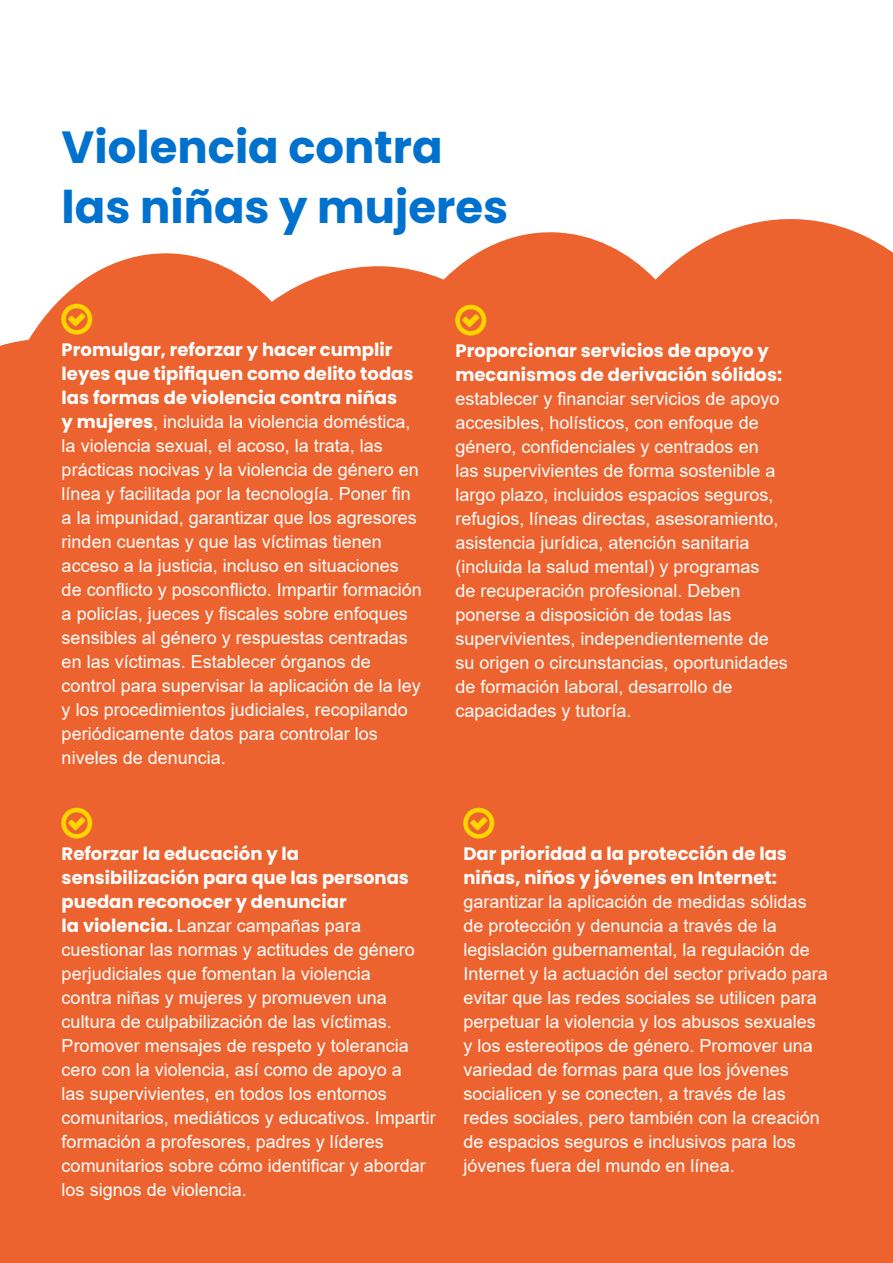
<style>
.page{position:relative;width:893px;height:1263px;background:#fff}
.page>*{position:absolute;margin:0;border:0;box-sizing:border-box;transform-origin:0 0}
.t1{font:700 45px/60px "Poppins";color:#0072ce}
.t2{font:18px/24px "Arial";color:#fff}
.t3{font:700 18px/24px "Poppins";color:#fff}
.s1{font-family:"Poppins";font-weight:700}
</style>
<div class="page">
<svg style="left:0;top:219px;width:888px;height:614px;background:#ee6f3f"></svg>
<div style="left:629px;top:659px;width:64px;height:174px;background:#ed632f"></div>
<div style="left:693px;top:492px;width:200px;height:771px;background:#ed632f"></div>
<div style="left:0;top:833px;width:728px;height:430px;background:#ed632f"></div>
<div style="left:888px;top:249px;width:5px;height:718px;background:#ed632f"></div>
<svg style="left:62px;top:304px;width:31px;height:31px"></svg>
<svg style="left:455px;top:304px;width:31px;height:31px"></svg>
<svg style="left:62px;top:807px;width:31px;height:26px"></svg>
<svg style="left:463px;top:807px;width:31px;height:26px"></svg>
<h1 class="t1" style="left:62px;top:117px;width:448px">Violencia contra las niñas y mujeres</h1>
<p class="t3" style="left:62px;top:338px;width:353px">Promulgar, reforzar y hacer cumplir leyes que tipifiquen como delito todas las formas de violencia contra niñas</p>
<p class="t2" style="left:62px;top:410px;width:362px"><span class="s1">y mujeres</span>, incluida la violencia doméstica, la violencia sexual, el acoso, la trata, las prácticas nocivas y la violencia de género en línea y facilitada por la tecnología. Poner fin a la impunidad, garantizar que los agresores rinden cuentas y que las víctimas tienen acceso a la justicia, incluso en situaciones de conflicto y posconflicto. Impartir formación a policías, jueces y fiscales sobre enfoques sensibles al género y respuestas centradas en las víctimas. Establecer órganos de control para supervisar la aplicación de la ley y los procedimientos judiciales, recopilando periódicamente datos para controlar los niveles de denuncia.</p>
<p class="t3" style="left:455px;top:338px;width:328px">Proporcionar servicios de apoyo y mecanismos de derivación sólidos:</p>
<p class="t2" style="left:455px;top:386px;width:334px">establecer y financiar servicios de apoyo accesibles, holísticos, con enfoque de género, confidenciales y centrados en<br>las supervivientes de forma sostenible a largo plazo, incluidos espacios seguros, refugios, líneas directas, asesoramiento, asistencia jurídica, atención sanitaria (incluida la salud mental) y programas<br>de recuperación profesional. Deben ponerse a disposición de todas las supervivientes, independientemente de su origen o circunstancias, oportunidades de formación laboral, desarrollo de capacidades y tutoría.</p>
<p class="t3" style="left:62px;top:841px;width:349px">Reforzar la educación y la sensibilización para que las personas puedan reconocer y denunciar</p>
<p class="t2" style="left:62px;top:913px;width:376px"><span class="s1">la violencia.</span> Lanzar campañas para cuestionar las normas y actitudes de género perjudiciales que fomentan la violencia<br>contra niñas y mujeres y promueven una cultura de culpabilización de las víctimas.<br>Promover mensajes de respeto y tolerancia cero con la violencia, así como de apoyo a<br>las supervivientes, en todos los entornos comunitarios, mediáticos y educativos. Impartir formación a profesores, padres y líderes comunitarios sobre cómo identificar y abordar los signos de violencia.</p>
<p class="t3" style="left:463px;top:841px;width:325px">Dar prioridad a la protección de las niñas, niños y jóvenes en Internet:</p>
<p class="t2" style="left:463px;top:889px;width:366px">garantizar la aplicación de medidas sólidas de protección y denuncia a través de la legislación gubernamental, la regulación de Internet y la actuación del sector privado para evitar que las redes sociales se utilicen para perpetuar la violencia y los abusos sexuales y los estereotipos de género. Promover una variedad de formas para que los jóvenes socialicen y se conecten, a través de las redes sociales, pero también con la creación de espacios seguros e inclusivos para los jóvenes fuera del mundo en línea.</p>
</div>
